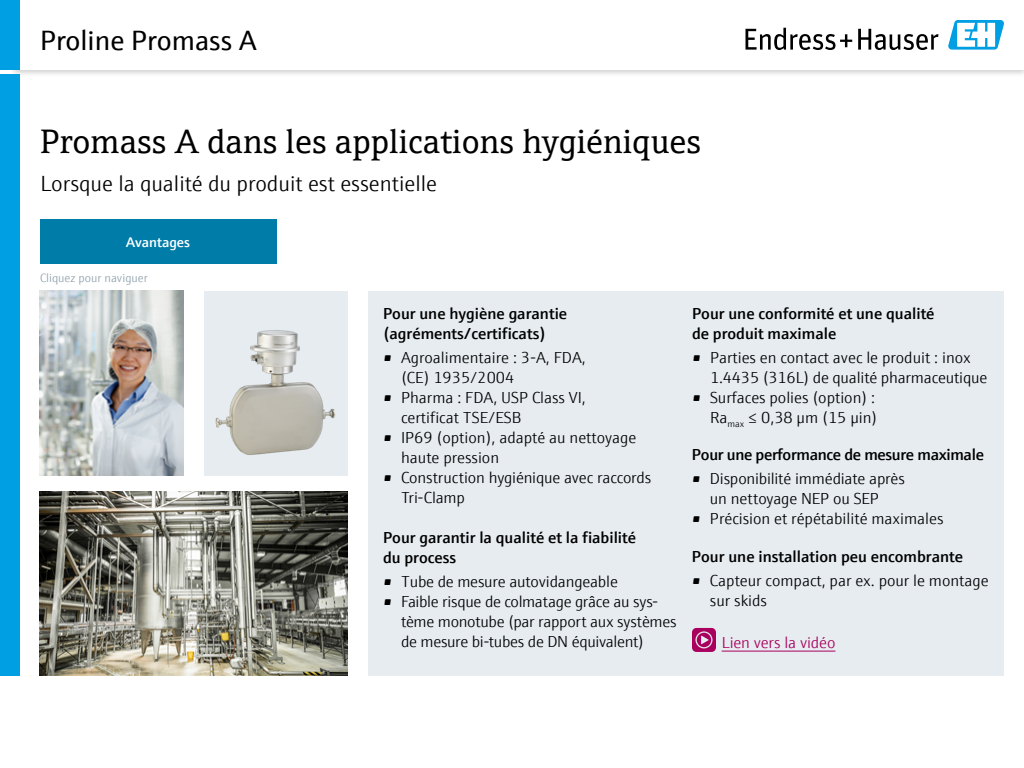
<style>
.page{position:relative;width:1024px;height:768px;background:#fff}
.page>*{position:absolute;margin:0;border:0;box-sizing:border-box;transform-origin:0 0}
.t1{font:34px "E+H Serif";color:#000}
.t2{font:28px "E+H Sans";color:#000}
.t3{font:300 22px "E+H Sans";color:#000}
.t4{font:300 16px/20px "E+H Sans";color:#000}
.t5{font:600 16px/20px "E+H Sans";color:#000}
.t6{font:300 16px/20px "E+H Sans";letter-spacing:-.02em;color:#000}
.t7{font:600 16px "E+H Sans";letter-spacing:-.02em;color:#000}
.t8{font:300 16px "E+H Sans";letter-spacing:-.01em;color:#a8005c}
.t9{font:600 14px "E+H Sans";color:#fff}
.t10{font:300 12px "E+H Sans";color:#90a2ac}
</style>
<div class="page">
<div style="left:204px;top:291px;width:144px;height:185px;background:#e7ecf0"></div>
<img style="left:215px;top:330px;width:121px;height:125px">
<img style="left:40px;top:291px;width:144px;height:185px">
<img style="left:40px;top:491px;width:308px;height:185px">
<div style="left:40px;top:219px;width:237px;height:45px;background:#007ca9"></div>
<div style="left:368px;top:291px;width:636px;height:385px;background:#e7ecf0"></div>
<hr style="left:722px;top:651px;width:113px;height:1px;background:#a8005c">
<svg style="left:692px;top:628px;width:24px;height:24px"></svg>
<div style="left:10px;top:0;width:1014px;height:78px;background:#000;opacity:.2"></div>
<div style="left:15px;top:0;width:1009px;height:70px;background:#fff"></div>
<div style="left:0;top:0;width:20px;height:70px;background:#009fe3"></div>
<div style="left:0;top:74px;width:20px;height:602px;background:#009fe3"></div>
<svg style="left:746px;top:28px;width:106px;height:22px"></svg>
<svg style="left:858px;top:29px;width:80px;height:21px"></svg>
<svg style="left:948px;top:20px;width:56px;height:30px"></svg>
<h2 class="t2" style="left:40px;top:20px;width:218px">Proline Promass A</h2>
<h1 class="t1" style="left:40px;top:116px;width:662px">Promass A dans les applications hygiéniques</h1>
<h3 class="t3" style="left:40px;top:167px;width:398px">Lorsque la qualité du produit est essentielle</h3>
<p class="t9" style="left:126px;top:231px;width:65px">Avantages</p>
<p class="t10" style="left:40px;top:269px;width:109px">Cliquez pour naviguer</p>
<p class="t5" style="left:383px;top:302px;width:186px">Pour une hygiène garantie (agréments/certificats)</p>
<p class="t4" style="left:401px;top:347px;width:186px;text-indent:-18px">• Agroalimentaire : 3-A, FDA, (CE) 1935/2004</p>
<p class="t4" style="left:401px;top:387px;width:186px;text-indent:-18px">• Pharma : FDA, USP Class VI, certificat TSE/ESB</p>
<p class="t4" style="left:401px;top:427px;width:237px;text-indent:-18px">• IP69 (option), adapté au nettoyage haute pression</p>
<p class="t4" style="left:401px;top:467px;width:252px;text-indent:-18px">• Construction hygiénique avec raccords<br>Tri-Clamp</p>
<p class="t5" style="left:383px;top:526px;width:255px">Pour garantir la qualité et la fiabilité du process</p>
<p class="t4" style="left:383px;top:571px;width:236px">• Tube de mesure autovidangeable</p>
<p class="t6" style="left:401px;top:591px;width:277px;text-indent:-18px">• Faible risque de colmatage grâce au sys&shy;tème monotube (par rapport aux systèmes de mesure bi-tubes de DN équivalent)</p>
<p class="t5" style="left:692px;top:302px;width:244px">Pour une conformité et une qualité de produit maximale</p>
<p class="t4" style="left:710px;top:347px;width:279px;text-indent:-18px">• Parties en contact avec le produit : inox<br>1.4435 (316L) de qualité pharmaceutique</p>
<p class="t4" style="left:692px;top:387px;width:187px;text-align:right">• Surfaces polies (option) :<br>Ra<sub>max</sub> ≤ 0,38 μm (15 μin)</p>
<p class="t7" style="left:692px;top:442px;width:293px">Pour une performance de mesure maximale</p>
<p class="t4" style="left:692px;top:468px;width:214px;text-align:center">• Disponibilité immédiate après un nettoyage NEP ou SEP</p>
<p class="t4" style="left:692px;top:508px;width:253px">• Précision et répétabilité maximales</p>
<p class="t5" style="left:692px;top:545px;width:273px">Pour une installation peu encombrante</p>
<p class="t4" style="left:710px;top:570px;width:280px;text-indent:-18px">• Capteur compact, par ex. pour le montage sur skids</p>
<p class="t8" style="left:722px;top:631px;width:115px">Lien vers la vidéo</p>
</div>
